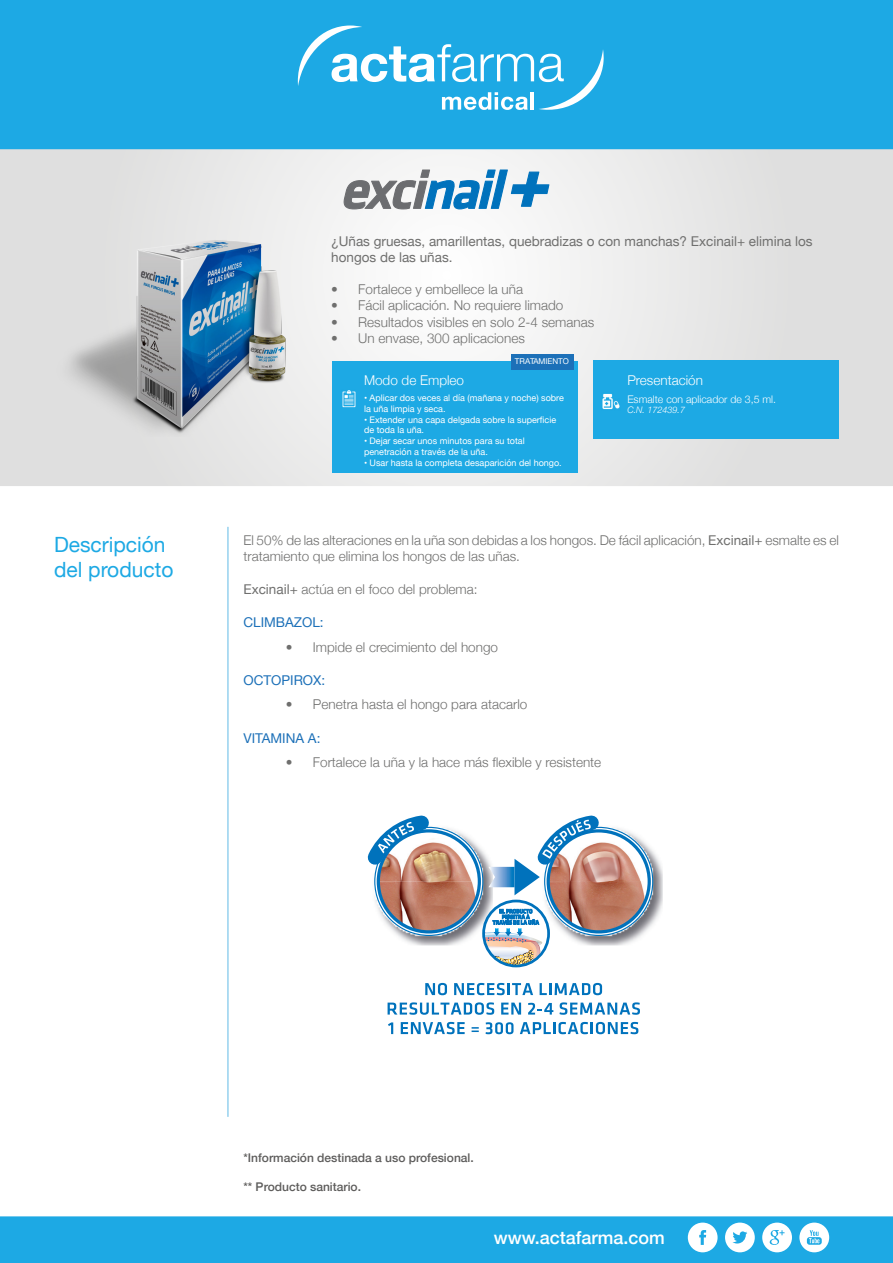
<style>
.page{position:relative;width:893px;height:1263px;background:#fff}
.page>*{position:absolute;margin:0;border:0;box-sizing:border-box;transform-origin:0 0}
.t1{font:21px "Helvetica Neue";color:#1da9e4}
.t2{font:500 18px "Helvetica Neue";color:#fff}
.t3{font:300 13.5px "Helvetica Neue";color:#6f6f6e}
.t4{font:13.5px/16.2px "Helvetica Neue";color:#6f6f6e}
.t5{font:13.5px "Helvetica Neue";color:#1c70b8}
.t6{font:300 13.5px "Helvetica Neue";color:#fff}
.t7{font:500 12px "Helvetica Neue";color:#5d5c5b}
.t8{font:300 10.5px "Helvetica Neue";color:#fff}
.t9{font:9px/10.8px "Helvetica Neue";color:#fff}
.t10{font:italic 300 9px "Helvetica Neue";color:#fff}
.t11{font:7.95px "Helvetica Neue";color:#fff}
.s1{font-weight:400}
</style>
<div class="page">
<div style="left:1px;top:1px;width:891px;height:147px;background:#1da9e4"></div>
<svg style="left:298px;top:26px;width:306px;height:84px"></svg>
<hr style="left:531px;top:92px;width:3px;height:18px;background:#fff">
<img style="left:0;top:148px;width:893px;height:1115px">
<svg style="left:688px;top:1222px;width:30px;height:30px"></svg>
<svg style="left:725px;top:1222px;width:30px;height:30px"></svg>
<svg style="left:762px;top:1222px;width:30px;height:30px"></svg>
<svg style="left:799px;top:1222px;width:30px;height:30px"></svg>
<div style="left:332px;top:361px;width:246px;height:111px;background:#1da9e4"></div>
<div style="left:593px;top:361px;width:246px;height:78px;background:#1da9e4"></div>
<img style="left:342px;top:390px;width:14px;height:18px">
<img style="left:602px;top:393px;width:18px;height:17px">
<div style="left:511px;top:354px;width:63px;height:16px;background:#1c70b8"></div>
<img style="left:54px;top:234px;width:242px;height:202px">
<svg style="left:343px;top:169px;width:206px;height:40px"></svg>
<svg style="left:425px;top:983px;width:22px;height:12px"></svg>
<svg style="left:454px;top:983px;width:79px;height:12px"></svg>
<svg style="left:540px;top:983px;width:62px;height:12px"></svg>
<svg style="left:388px;top:1002px;width:106px;height:13px"></svg>
<svg style="left:501px;top:1002px;width:20px;height:12px"></svg>
<svg style="left:528px;top:1003px;width:25px;height:11px"></svg>
<svg style="left:559px;top:1002px;width:81px;height:13px"></svg>
<svg style="left:388px;top:1022px;width:5px;height:12px"></svg>
<svg style="left:401px;top:1022px;width:64px;height:12px"></svg>
<svg style="left:472px;top:1027px;width:7px;height:5px"></svg>
<svg style="left:486px;top:1022px;width:27px;height:12px"></svg>
<svg style="left:520px;top:1022px;width:118px;height:12px"></svg>
<img style="left:534px;top:816px;width:129px;height:129px">
<img style="left:548px;top:831px;width:101px;height:100px">
<div style="left:547px;top:829px;width:104px;height:104px;border:3px solid #0072bc;border-radius:50%"></div>
<img style="left:364px;top:816px;width:129px;height:129px">
<img style="left:379px;top:831px;width:100px;height:101px">
<div style="left:377px;top:829px;width:104px;height:104px;border:3px solid #0072bc;border-radius:50%"></div>
<svg style="left:484px;top:901px;width:65px;height:65px"></svg>
<svg style="left:484px;top:909px;width:63px;height:58px"></svg>
<div style="left:482px;top:900px;width:68px;height:67px;border:3px solid #0072bc;border-radius:50%"></div>
<svg style="left:356px;top:806px;width:82px;height:71px"></svg>
<svg style="left:488px;top:806px;width:120px;height:89px"></svg>
<p class="t1" style="left:54px;top:529px;width:113px">Descripción</p>
<p class="t1" style="left:54px;top:554px;width:121px">del producto</p>
<p class="t4" style="left:331px;top:234px;width:483px">¿Uñas gruesas, amarillentas, quebradizas o con manchas? Excinail+ elimina los hongos de las uñas.</p>
<p class="t3" style="left:331px;top:279px;width:193px">• Fortalece y embellece la uña</p>
<p class="t3" style="left:331px;top:295px;width:234px">• Fácil aplicación. No requiere limado</p>
<p class="t3" style="left:331px;top:311px;width:265px">• Resultados visibles en solo 2-4 semanas</p>
<p class="t3" style="left:331px;top:327px;width:195px">• Un envase, 300 aplicaciones</p>
<p class="t6" style="left:364px;top:369px;width:102px">Modo de Empleo</p>
<p class="t9" style="left:364px;top:393px;width:201px">• Aplicar dos veces al día (mañana y noche) sobre la uña limpia y seca.</p>
<p class="t9" style="left:364px;top:414px;width:194px">• Extender una capa delgada sobre la superficie de toda la uña.</p>
<p class="t9" style="left:364px;top:436px;width:162px">• Dejar secar unos minutos para su total</p>
<p class="t9" style="left:364px;top:447px;width:125px">penetración a través de la uña.</p>
<p class="t9" style="left:364px;top:458px;width:199px">• Usar hasta la completa desaparición del hongo.</p>
<p class="t11" style="left:515px;top:356px;width:56px">TRATAMIENTO</p>
<p class="t6" style="left:627px;top:369px;width:77px">Presentación</p>
<p class="t8" style="left:627px;top:390px;width:150px">Esmalte con aplicador de 3,5 ml.</p>
<p class="t10" style="left:627px;top:403px;width:59px">C.N. 172439.7</p>
<p class="t3" style="left:243px;top:529px;width:597px">El 50% de las alteraciones en la uña son debidas a los hongos. De fácil aplicación, <span class="s1">Excinail+</span> esmalte es el</p>
<p class="t3" style="left:243px;top:545px;width:278px">tratamiento que elimina los hongos de las uñas.</p>
<p class="t3" style="left:243px;top:578px;width:236px"><span class="s1">Excinail+</span> actúa en el foco del problema:</p>
<p class="t5" style="left:243px;top:612px;width:82px">CLIMBAZOL:</p>
<p class="t3" style="left:286px;top:636px;width:214px">• Impide el crecimiento del hongo</p>
<p class="t5" style="left:243px;top:670px;width:83px">OCTOPIROX:</p>
<p class="t3" style="left:286px;top:694px;width:243px">• Penetra hasta el hongo para atacarlo</p>
<p class="t5" style="left:243px;top:728px;width:79px">VITAMINA A:</p>
<p class="t3" style="left:286px;top:752px;width:317px">• Fortalece la uña y la hace más flexible y resistente</p>
<p class="t7" style="left:243px;top:1148px;width:232px">*Información destinada a uso profesional.</p>
<p class="t7" style="left:243px;top:1176px;width:119px">** Producto sanitario.</p>
<p class="t2" style="left:494px;top:1223px;width:173px">www.actafarma.com</p>
</div>
